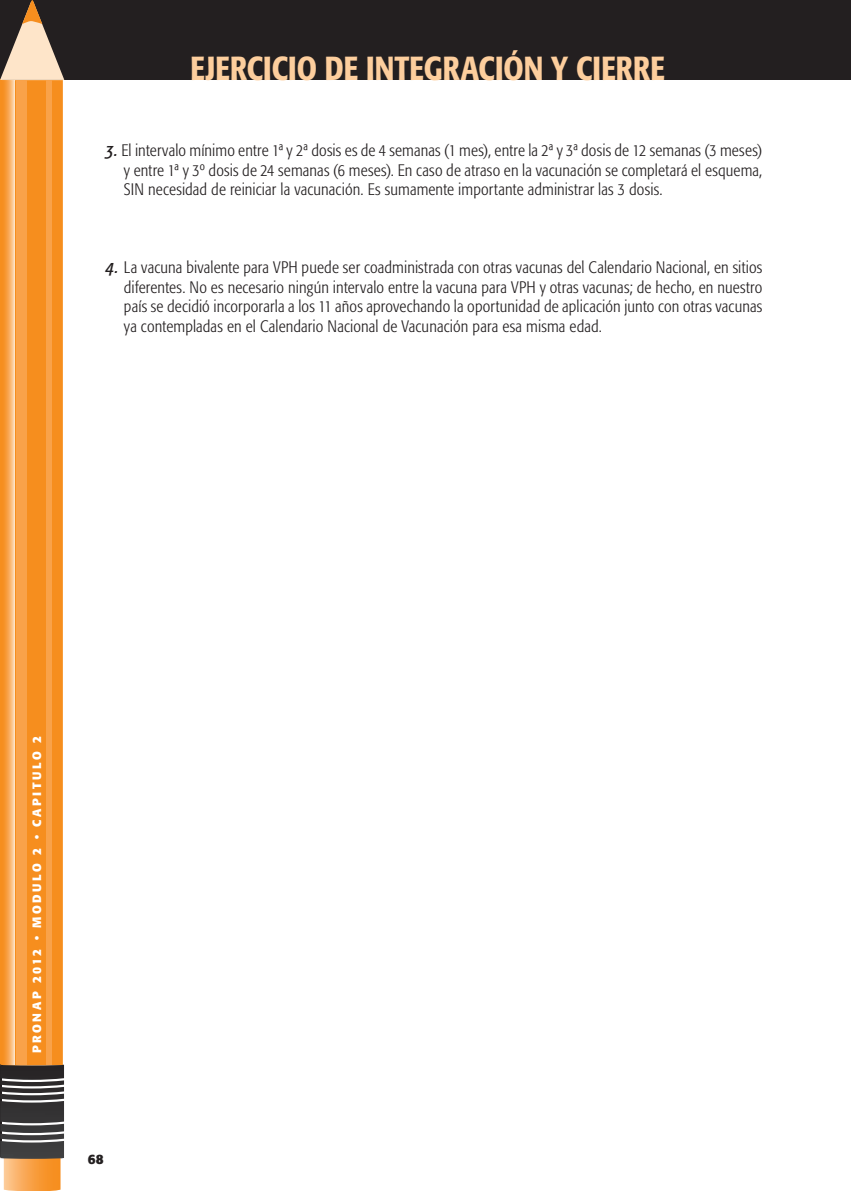
<style>
.page{position:relative;width:851px;height:1191px;background:#fff}
.page>*{position:absolute;margin:0;border:0;box-sizing:border-box;transform-origin:0 0}
.t1{font:500 condensed 33px "Formata";letter-spacing:.005em;color:#fdce9d;scale:.95 1}
.t2{font:300 condensed 16.5px/19.5px "Formata";letter-spacing:.01em;color:#231f20;text-align:justify}
.t3{font:700 13.5px "Formata";color:#231f20}
.t4{font:700 12px "Formata";letter-spacing:.215em;color:#fff}
.s1{font-family:"Formata Cn Italic SC";font-weight:400;font-stretch:normal;font-size:18px}
</style>
<div class="page">
<div style="left:0;top:0;width:850px;height:80px;background:#231f20"></div>
<div style="left:0;top:80px;width:63px;height:985px;background:#f68e1e"></div>
<div style="left:46px;top:80px;width:6px;height:985px;background:#f9a249"></div>
<div style="left:16px;top:80px;width:11px;height:985px;background:#f9a249"></div>
<svg style="left:3px;top:80px;width:11px;height:984px"></svg>
<svg style="left:3px;top:1158px;width:57px;height:33px"></svg>
<img style="left:0;top:1064px;width:64px;height:94px">
<svg style="left:0;top:0;width:64px;height:80px"></svg>
<h1 class="t1" style="left:190px;top:48px;width:498px">EJERCICIO DE INTEGRACIÓN Y CIERRE</h1>
<p class="t2" style="left:124px;top:141px;width:640px;text-indent:-18px"><span class="s1">3.</span> El intervalo mínimo entre 1ª y 2ª dosis es de 4 semanas (1 mes), entre la 2ª y 3ª dosis de 12 semanas (3 meses) y entre 1ª y 3º dosis de 24 semanas (6 meses). En caso de atraso en la vacunación se completará el esquema, SIN necesidad de reiniciar la vacunación. Es sumamente importante administrar las 3 dosis.</p>
<p class="t2" style="left:124px;top:258px;width:640px;text-indent:-18px"><span class="s1">4.</span> La vacuna bivalente para VPH puede ser coadministrada con otras vacunas del Calendario Nacional, en sitios diferentes. No es necesario ningún intervalo entre la vacuna para VPH y otras vacunas; de hecho, en nuestro país se decidió incorporarla a los 11 años aprovechando la oportunidad de aplicación junto con otras vacunas ya contempladas en el Calendario Nacional de Vacunación para esa misma edad.</p>
<p class="t4" style="left:29px;top:1053px;width:319px;rotate:-90deg">pronap 2012 • modulo 2 • capitulo 2</p>
<p class="t3" style="left:88px;top:1150px;width:18px">68</p>
</div>
